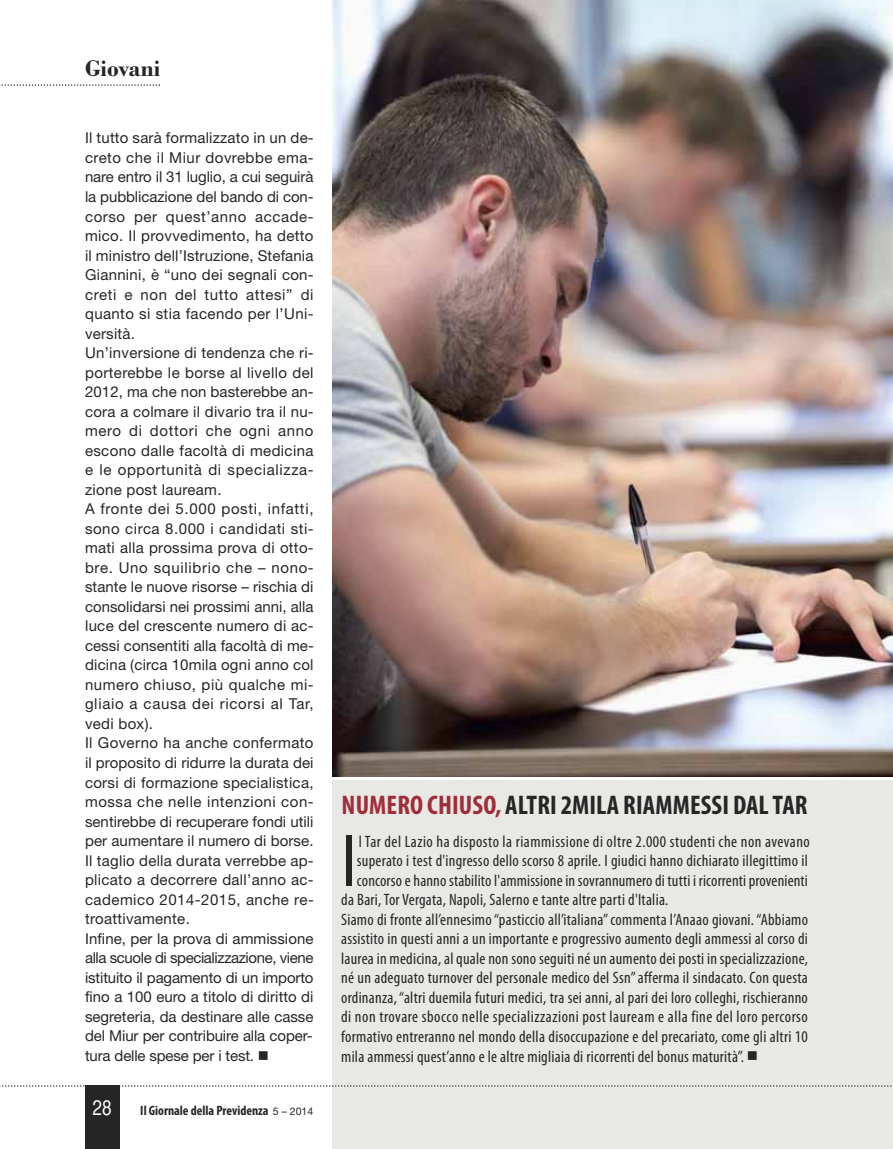
<style>
.page{position:relative;width:893px;height:1149px;background:#fff}
.page>*{position:absolute;margin:0;border:0;box-sizing:border-box;transform-origin:0 0}
.t1{font:condensed 74.25px "Myriad Pro";color:#272627}
.t2{font:700 condensed 27px "Myriad Pro";letter-spacing:.005em;color:#272627}
.t3{font:700 24px "Bodoni";color:#272627}
.t4{font:21px "Helvetica CY Plain";color:#fff}
.t5{font:condensed 16.5px "Myriad Pro";letter-spacing:.015em;color:#272627}
.t6{font:15px/19.5px "Helvetica Neue";letter-spacing:.02em;color:#272627}
.t7{font:700 condensed 13.5px "Myriad Pro";color:#272627}
.s1{font-family:"Helvetica Neue";font-weight:400;font-stretch:normal;font-size:10.5px}
.s2{color:#a02e3a}
</style>
<div class="page">
<img style="left:333px;top:0;width:560px;height:776px">
<div style="left:333px;top:780px;width:560px;height:368px;background:#e8e8e5"></div>
<svg style="left:0;top:1084px;width:892px;height:2px"></svg>
<div style="left:85px;top:1084px;width:34px;height:64px;background:#272627"></div>
<svg style="left:1px;top:84px;width:159px;height:2px"></svg>
<p class="t3" style="left:85px;top:60px;width:77px">Giovani</p>
<p class="t6" style="left:85px;top:130px;width:230px">Il tutto sarà formalizzato in un de&shy;creto che il Miur dovrebbe ema&shy;nare entro il 31 luglio, a cui seguirà la pubblicazione del bando di con&shy;corso per quest’anno accade&shy;mico. Il provvedimento, ha detto il ministro dell’Istruzione, Stefania<br>Giannini, è “uno dei segnali con&shy;creti e non del tutto attesi” di quanto si stia facendo per l’Uni&shy;versità.<br>Un’inversione di tendenza che ri&shy;porterebbe le borse al livello del<br>2012, ma che non basterebbe an&shy;cora a colmare il divario tra il nu&shy;mero di dottori che ogni anno escono dalle facoltà di medicina e le opportunità di specializza&shy;zione post lauream.<br>A fronte dei 5.000 posti, infatti, sono circa 8.000 i candidati sti&shy;mati alla prossima prova di otto&shy;bre. Uno squilibrio che – nono&shy;stante le nuove risorse – rischia di consolidarsi nei prossimi anni, alla luce del crescente numero di ac&shy;cessi consentiti alla facoltà di me&shy;dicina (circa 10mila ogni anno col numero chiuso, più qualche mi&shy;gliaio a causa dei ricorsi al Tar, vedi box).<br>Il Governo ha anche confermato il proposito di ridurre la durata dei corsi di formazione specialistica, mossa che nelle intenzioni con&shy;sentirebbe di recuperare fondi utili per aumentare il numero di borse.<br>Il taglio della durata verrebbe ap&shy;plicato a decorrere dall’anno ac&shy;cademico 2014-2015, anche re&shy;troattivamente.<br>Infine, per la prova di ammissione alla scuole di specializzazione, viene istituito il pagamento di un importo fino a 100 euro a titolo di diritto di segreteria, da destinare alle casse del Miur per contribuire alla coper&shy;tura delle spese per i test. ■</p>
<p class="t4" style="left:92px;top:1095px;width:21px">28</p>
<p class="t7" style="left:140px;top:1105px;width:174px">Il Giornale della Previdenza <span class="s1">5 – 2014</span></p>
<p class="t2" style="left:342px;top:794px;width:467px"><span class="s2">NUMERO CHIUSO,</span> ALTRI 2MILA RIAMMESSI DAL TAR</p>
<p class="t1" style="left:341px;top:834px;width:16px">I</p>
<p class="t5" style="left:359px;top:835px;width:453px">l Tar del Lazio ha disposto la riammissione di oltre 2.000 studenti che non avevano</p>
<p class="t5" style="left:357px;top:854px;width:452px">superato i test d'ingresso dello scorso 8 aprile. I giudici hanno dichiarato illegittimo il</p>
<p class="t5" style="left:357px;top:874px;width:453px">concorso e hanno stabilito l'ammissione in sovrannumero di tutti i ricorrenti provenienti</p>
<p class="t5" style="left:341px;top:893px;width:329px">da Bari, Tor Vergata, Napoli, Salerno e tante altre parti d'Italia.</p>
<p class="t5" style="left:341px;top:913px;width:468px">Siamo di fronte all’ennesimo “pasticcio all’italiana” commenta l’Anaao giovani. “Abbiamo</p>
<p class="t5" style="left:341px;top:932px;width:468px">assistito in questi anni a un importante e progressivo aumento degli ammessi al corso di</p>
<p class="t5" style="left:341px;top:952px;width:468px">laurea in medicina, al quale non sono seguiti né un aumento dei posti in specializzazione,</p>
<p class="t5" style="left:341px;top:971px;width:468px">né un adeguato turnover del personale medico del Ssn” afferma il sindacato. Con questa</p>
<p class="t5" style="left:341px;top:991px;width:468px">ordinanza, “altri duemila futuri medici, tra sei anni, al pari dei loro colleghi, rischieranno</p>
<p class="t5" style="left:341px;top:1010px;width:468px">di non trovare sbocco nelle specializzazioni post lauream e alla fine del loro percorso</p>
<p class="t5" style="left:341px;top:1030px;width:468px">formativo entreranno nel mondo della disoccupazione e del precariato, come gli altri 10</p>
<p class="t5" style="left:341px;top:1049px;width:418px">mila ammessi quest’anno e le altre migliaia di ricorrenti del bonus maturità”. ■</p>
</div>
